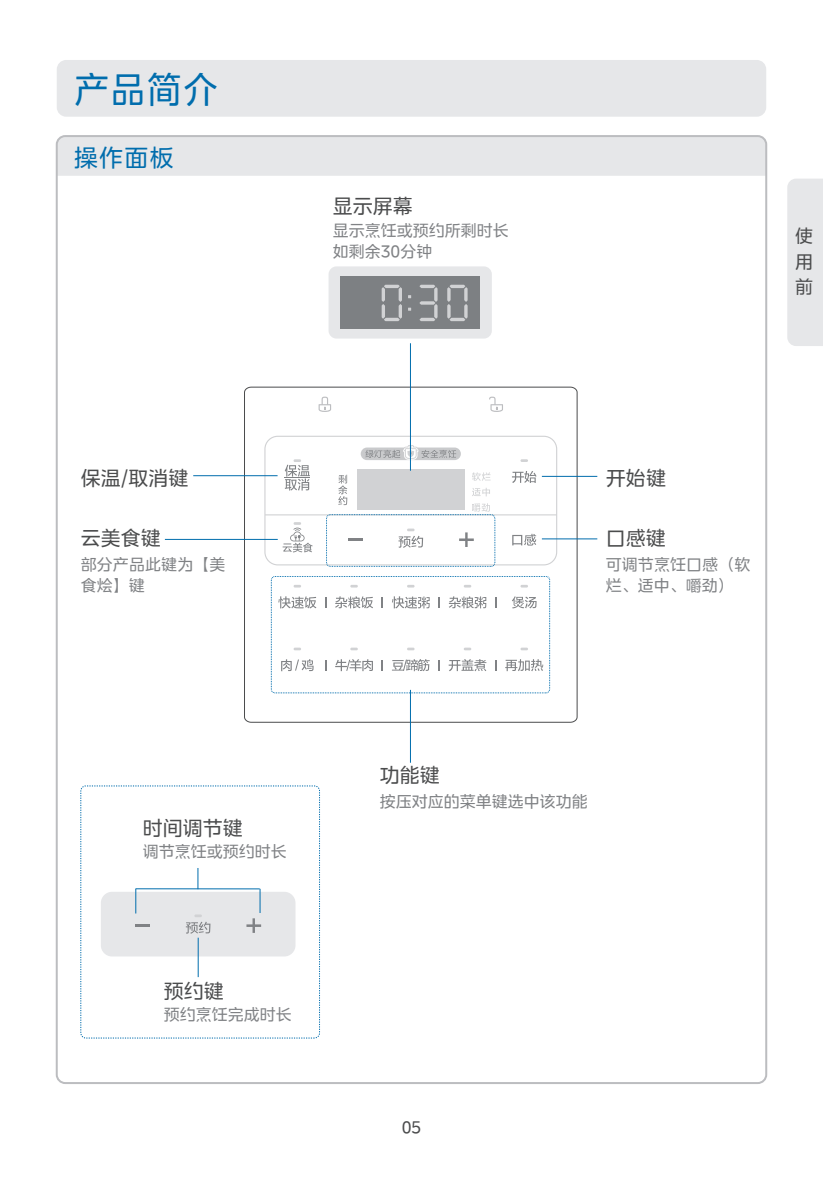
<style>
.page{position:relative;width:823px;height:1191px;background:#fff}
.page>*{position:absolute;margin:0;border:0;box-sizing:border-box;transform-origin:0 0}
.t1{font:36px "MEIDITYPE";color:#006dad;scale:.96 1}
.t2{font:24px "MEIDITYPE";color:#006dad}
.t3{font:20px "MEIDITYPE";color:#4b4c4d}
.t4{font:18px/26px "MEIDITYPE";color:#4b4c4d;text-align:justify}
.t5{font:16.2px "MEIDITYPE";color:#4b4c4d}
.t6{font:16px/21px "MEIDITYPE";color:#808285}
</style>
<div class="page">
<div style="left:787px;top:179px;width:35px;height:167px;background:#e6e7e9"></div>
<div style="left:57px;top:60px;width:708px;height:57px;background:#e6e7e9;border-radius:9px"></div>
<div style="left:59px;top:136px;width:706px;height:40px;background:#e6e7e9"></div>
<svg style="left:244px;top:386px;width:333px;height:337px"></svg>
<svg style="left:407px;top:585px;width:7px;height:2px"></svg>
<svg style="left:463px;top:585px;width:8px;height:2px"></svg>
<svg style="left:350px;top:585px;width:7px;height:2px"></svg>
<svg style="left:293px;top:585px;width:8px;height:2px"></svg>
<svg style="left:511px;top:596px;width:25px;height:12px"></svg>
<svg style="left:520px;top:585px;width:7px;height:2px"></svg>
<svg style="left:335px;top:596px;width:38px;height:12px"></svg>
<svg style="left:448px;top:596px;width:38px;height:12px"></svg>
<svg style="left:278px;top:596px;width:38px;height:12px"></svg>
<svg style="left:392px;top:596px;width:37px;height:12px"></svg>
<svg style="left:391px;top:659px;width:38px;height:12px"></svg>
<svg style="left:407px;top:647px;width:7px;height:3px"></svg>
<svg style="left:448px;top:659px;width:38px;height:12px"></svg>
<svg style="left:463px;top:647px;width:8px;height:3px"></svg>
<svg style="left:335px;top:659px;width:38px;height:12px"></svg>
<svg style="left:350px;top:647px;width:7px;height:3px"></svg>
<svg style="left:281px;top:659px;width:32px;height:12px"></svg>
<svg style="left:293px;top:647px;width:8px;height:3px"></svg>
<svg style="left:505px;top:659px;width:38px;height:12px"></svg>
<svg style="left:520px;top:647px;width:7px;height:3px"></svg>
<svg style="left:381px;top:660px;width:2px;height:10px"></svg>
<svg style="left:381px;top:597px;width:2px;height:11px"></svg>
<svg style="left:318px;top:397px;width:13px;height:15px"></svg>
<svg style="left:488px;top:397px;width:14px;height:15px"></svg>
<svg style="left:264px;top:436px;width:293px;height:129px"></svg>
<div style="left:328px;top:266px;width:163px;height:72px;background:#e6e7e9;border-radius:8px"></div>
<div style="left:340px;top:276px;width:139px;height:53px;background:#7d8083"></div>
<svg style="left:381px;top:285px;width:21px;height:36px"></svg>
<svg style="left:419px;top:285px;width:48px;height:36px"></svg>
<div style="left:271px;top:576px;width:278px;height:117px;border:1px dashed #006dad;border-radius:4px"></div>
<div style="left:326px;top:514px;width:169px;height:52px;border:1px dashed #006dad;border-radius:4px"></div>
<hr style="left:410px;top:343px;width:1px;height:128px;background:#006dad">
<hr style="left:165px;top:539px;width:112px;height:1px;background:#006dad">
<hr style="left:410px;top:690px;width:1px;height:72px;background:#006dad">
<hr style="left:193px;top:475px;width:84px;height:1px;background:#006dad">
<hr style="left:541px;top:476px;width:56px;height:1px;background:#006dad">
<hr style="left:541px;top:538px;width:56px;height:1px;background:#006dad">
<div style="left:101px;top:891px;width:194px;height:65px;background:#e6e7e9;border-radius:11px"></div>
<div style="left:80px;top:785px;width:240px;height:253px;border:1px dashed #006dad;border-radius:5px"></div>
<hr style="left:198px;top:937px;width:1px;height:40px;background:#006dad">
<svg style="left:135px;top:889px;width:1px;height:24px"></svg>
<hr style="left:135px;top:888px;width:124px;height:1px;background:#006dad">
<svg style="left:197px;top:868px;width:1px;height:21px"></svg>
<svg style="left:186px;top:914px;width:24px;height:19px"></svg>
<hr style="left:135px;top:924px;width:15px;height:3px;background:#808285">
<svg style="left:246px;top:888px;width:15px;height:45px"></svg>
<h1 class="t1" style="left:74px;top:69px;width:151px">产品简介</h1>
<h2 class="t2" style="left:74px;top:144px;width:101px">操作面板</h2>
<p class="t3" style="left:332px;top:195px;width:81px">显示屏幕</p>
<p class="t6" style="left:332px;top:220px;width:177px">显示烹饪或预约所剩时长如剩余30分钟</p>
<p class="t4" style="left:794px;top:223px;width:19px">使用前</p>
<p class="t3" style="left:81px;top:467px;width:109px">保温/取消键</p>
<p class="t3" style="left:81px;top:527px;width:81px">云美食键</p>
<p class="t6" style="left:81px;top:554px;width:146px">部分产品此键为【美食烩】键</p>
<p class="t3" style="left:143px;top:817px;width:101px">时间调节键</p>
<p class="t6" style="left:143px;top:841px;width:145px">调节烹饪或预约时长</p>
<p class="t3" style="left:164px;top:980px;width:61px">预约键</p>
<p class="t6" style="left:164px;top:1004px;width:130px">预约烹饪完成时长</p>
<p class="t3" style="left:605px;top:467px;width:61px">开始键</p>
<p class="t3" style="left:605px;top:527px;width:61px">口感键</p>
<p class="t6" style="left:605px;top:554px;width:146px">可调节烹饪口感（软烂、适中、嚼劲）</p>
<p class="t3" style="left:379px;top:764px;width:61px">功能键</p>
<p class="t6" style="left:379px;top:791px;width:210px">按压对应的菜单键选中该功能</p>
<p class="t5" style="left:402px;top:1118px;width:21px">05</p>
</div>
